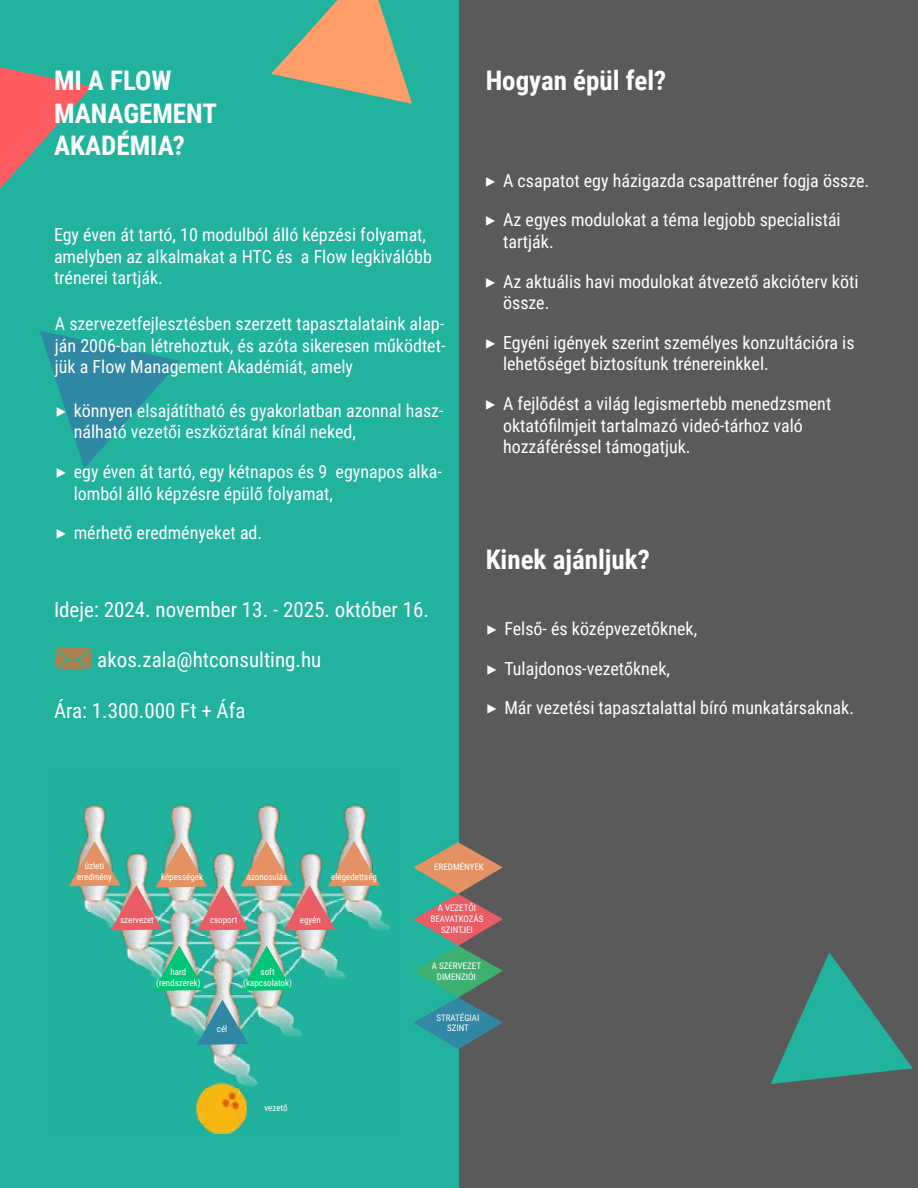
<style>
.page{position:relative;width:918px;height:1188px;background:#fff}
.page>*{position:absolute;margin:0;border:0;box-sizing:border-box;transform-origin:0 0}
.t1{font:700 27px/32.4px "Roboto Condensed";color:#fff}
.t2{font:21px "Roboto Condensed";color:#fff}
.t3{font:18px/21.6px "Roboto Condensed";color:#fff}
.t4{font:9px/10.8px "Roboto Condensed";color:#fff;text-align:center}
.s1{font-family:"Source Sans Pro"}
</style>
<div class="page">
<div style="left:0;top:0;width:460px;height:1188px;background:#21b39e"></div>
<svg style="left:271px;top:0;width:141px;height:104px;background:#9ea77f"></svg>
<svg style="left:0;top:57px;width:233px;height:167px;background:#40a695"></svg>
<svg style="left:40px;top:331px;width:141px;height:137px;background:#279ea0"></svg>
<div style="left:460px;top:0;width:458px;height:1188px;background:#5a5a5b"></div>
<svg style="left:771px;top:952px;width:142px;height:132px"></svg>
<img style="left:55px;top:773px;width:339px;height:361px">
<img style="left:69px;top:841px;width:311px;height:89px">
<svg style="left:153px;top:945px;width:52px;height:46px;background:#3ac092"></svg>
<svg style="left:241px;top:945px;width:52px;height:46px;background:#39bf92"></svg>
<svg style="left:197px;top:999px;width:51px;height:46px;background:#51a1a8"></svg>
<svg style="left:413px;top:841px;width:90px;height:208px"></svg>
<svg style="left:52px;top:646px;width:42px;height:27px"></svg>
<h1 class="t1" style="left:54px;top:63px;width:165px">MI A FLOW<br>MANAGEMENT<br>AKADÉMIA?</h1>
<p class="t3" style="left:54px;top:223px;width:380px">Egy éven át tartó, 10 modulból álló képzési folyamat, amelyben az alkalmakat a HTC és a Flow legkiválóbb trénerei tartják.</p>
<p class="t3" style="left:55px;top:312px;width:392px;text-align:justify">A szervezetfejlesztésben szerzett tapasztalataink alap&shy;ján 2006-ban létrehoztuk, és azóta sikeresen működtet&shy;jük a Flow Management Akadémiát, amely</p>
<p class="t3" style="left:74px;top:399px;width:371px;text-indent:-18px"><span class="s1">▶</span> könnyen elsajátítható és gyakorlatban azonnal hasz&shy;nálható vezetői eszköztárat kínál neked,</p>
<p class="t3" style="left:74px;top:460px;width:370px;text-indent:-18px"><span class="s1">▶</span> egy éven át tartó, egy kétnapos és 9 egynapos alka&shy;lomból álló képzésre épülő folyamat,</p>
<p class="t3" style="left:56px;top:521px;width:208px"><span class="s1">▶</span> mérhető eredményeket ad.</p>
<p class="t2" style="left:54px;top:595px;width:377px">Ideje: 2024. november 13. - 2025. október 16.</p>
<p class="t2" style="left:97px;top:645px;width:226px">akos.zala@htconsulting.hu</p>
<p class="t2" style="left:54px;top:696px;width:193px">Ára: 1.300.000 Ft + Áfa</p>
<h1 class="t1" style="left:486px;top:63px;width:182px">Hogyan épül fel?</h1>
<p class="t3" style="left:485px;top:169px;width:386px"><span class="s1">▶</span> A csapatot egy házigazda csapattréner fogja össze.</p>
<p class="t3" style="left:503px;top:208px;width:339px;text-indent:-18px"><span class="s1">▶</span> Az egyes modulokat a téma legjobb specialistái tartják.</p>
<p class="t3" style="left:503px;top:270px;width:357px;text-indent:-18px"><span class="s1">▶</span> Az aktuális havi modulokat átvezető akcióterv köti össze.</p>
<p class="t3" style="left:503px;top:331px;width:353px;text-indent:-18px"><span class="s1">▶</span> Egyéni igények szerint személyes konzultációra is lehetőséget biztosítunk trénereinkkel.</p>
<p class="t3" style="left:503px;top:392px;width:330px;text-indent:-18px"><span class="s1">▶</span> A fejlődést a világ legismertebb menedzsment oktatófilmjeit tartalmazó videó-tárhoz való hozzáféréssel támogatjuk.</p>
<h1 class="t1" style="left:486px;top:543px;width:166px">Kinek ajánljuk?</h1>
<p class="t3" style="left:486px;top:608px;width:212px;line-height:39.6px"><span class="s1">▶</span> Felső- és középvezetőknek, <span class="s1">▶</span> Tulajdonos-vezetőknek,</p>
<p class="t3" style="left:486px;top:696px;width:369px"><span class="s1">▶</span> Már vezetési tapasztalattal bíró munkatársaknak.</p>
<p class="t4" style="left:77px;top:860px;width:36px">üzleti eredmény</p>
<p class="t4" style="left:161px;top:871px;width:43px">képességek</p>
<p class="t4" style="left:247px;top:871px;width:42px">azonosulás</p>
<p class="t4" style="left:331px;top:871px;width:47px">elégedettség</p>
<p class="t4" style="left:120px;top:914px;width:35px">szervezet</p>
<p class="t4" style="left:210px;top:914px;width:29px">csoport</p>
<p class="t4" style="left:300px;top:914px;width:22px">egyén</p>
<p class="t4" style="left:156px;top:966px;width:46px">hard (rendszerek)</p>
<p class="t4" style="left:217px;top:1023px;width:12px">cél</p>
<p class="t4" style="left:243px;top:966px;width:50px">soft (kapcsolatok)</p>
<p class="t4" style="left:264px;top:1102px;width:25px">vezető</p>
<p class="t4" style="left:434px;top:861px;width:51px">EREDMÉNYEK</p>
<p class="t4" style="left:431px;top:902px;width:54px">A VEZETŐI<br>BEAVATKOZÁS<br>SZINTJEI</p>
<p class="t4" style="left:432px;top:960px;width:51px">A SZERVEZET<br>DIMENZIÓI</p>
<p class="t4" style="left:436px;top:1012px;width:44px">STRATÉGIAI<br>SZINT</p>
</div>
